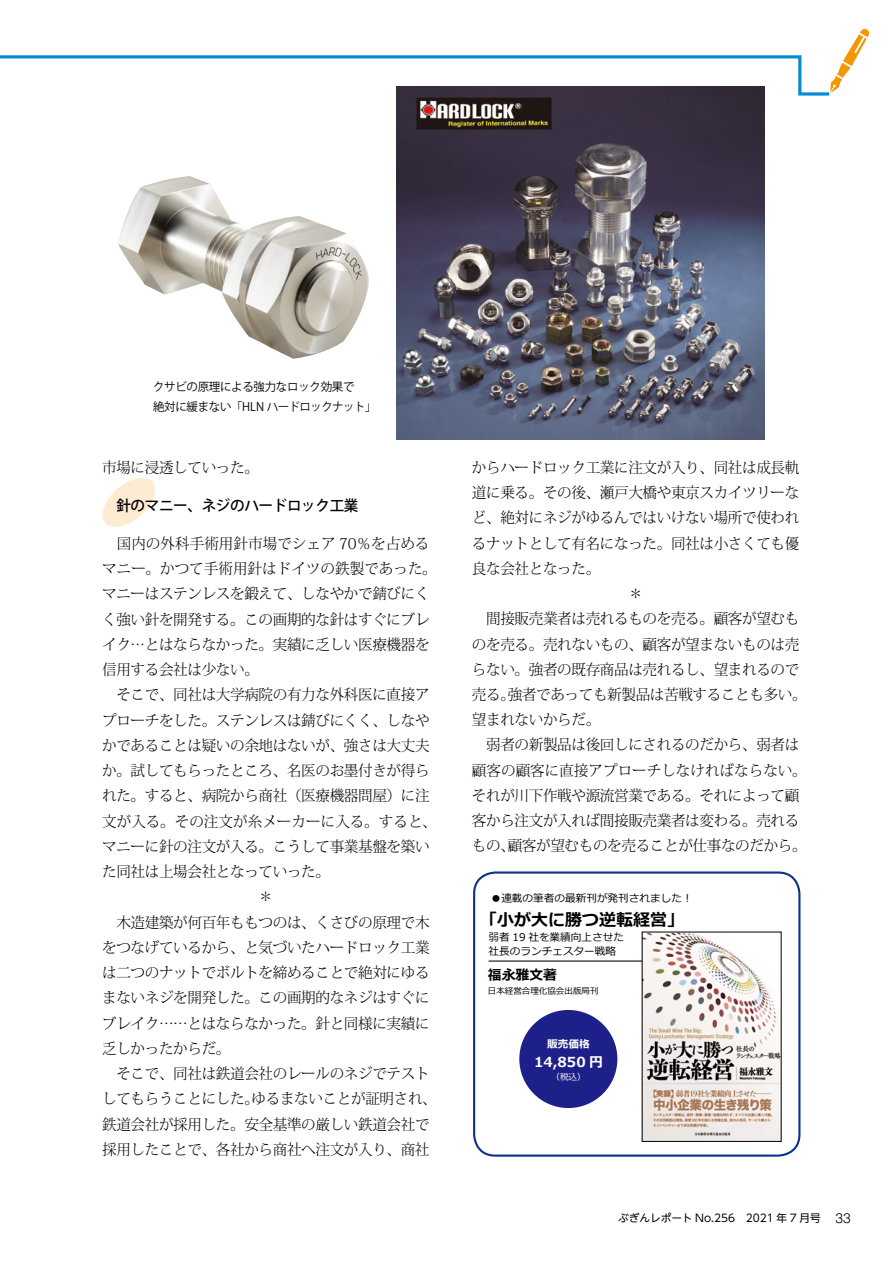
<style>
.page{position:relative;width:893px;height:1263px;background:#fff}
.page>*{position:absolute;margin:0;border:0;box-sizing:border-box;transform-origin:0 0}
.t1{font:700 16.95px "Meiryo";color:#000}
.t2{font:300 14.85px "Koz Min Pr 6 N";letter-spacing:-.025em;color:#000}
.t3{font:300 14.85px "Koz Min Pr 6 N";color:#000}
.t4{font:500 14.85px "Koz Go Pr 6 N";letter-spacing:-.025em;color:#000}
.t5{font:700 13.8px "Meiryo";color:#fff}
.t6{font:700 13.8px "Meiryo";color:#000}
.t7{font:11.7px/20.4px "Koz Go Pr 6 N";letter-spacing:-.025em;color:#000}
.t8{font:10.65px/13.8px "Meiryo";color:#000}
.t9{font:10.65px "UD Shin Go NT Pro";color:#000}
.t10{font:700 10.65px "Meiryo";color:#fff}
.t11{font:8.55px "Meiryo";color:#000}
.t12{font:8.55px "Meiryo";color:#fff}
.s1{font-family:"Helvetica LT Std";font-weight:300;font-size:13.8px}
</style>
<div class="page">
<svg style="left:0;top:29px;width:869px;height:68px"></svg>
<svg style="left:102px;top:478px;width:53px;height:49px"></svg>
<div style="left:473px;top:871px;width:327px;height:286px;border:2px solid #0c3388;border-radius:21px"></div>
<hr style="left:489px;top:960px;width:282px;height:1px;background:#000">
<img style="left:644px;top:934px;width:135px;height:205px">
<div style="left:519px;top:1010px;width:98px;height:98px;background:#1d2088;border-radius:50%"></div>
<img style="left:118px;top:176px;width:251px;height:183px">
<img style="left:396px;top:86px;width:368px;height:353px">
<p class="t7" style="left:153px;top:377px;width:225px">クサビの原理による強力なロック効果で<br>絶対に緩まない「HLN ハードロックナット」</p>
<p class="t2" style="left:102px;top:459px;width:158px">市場に浸透していった。</p>
<p class="t4" style="left:102px;top:497px;width:258px">　針のマニー、ネジのハードロック工業</p>
<p class="t3" style="left:102px;top:535px;width:329px">　国内の外科手術用針市場でシェア 70％を占める</p>
<p class="t3" style="left:102px;top:560px;width:336px">マニー。かつて手術用針はドイツの鉄製であった。</p>
<p class="t2" style="left:102px;top:586px;width:329px">マニーはステンレスを鍛えて、しなやかで錆びにく</p>
<p class="t2" style="left:102px;top:611px;width:329px">く強い針を開発する。この画期的な針はすぐにブレ</p>
<p class="t2" style="left:102px;top:636px;width:329px">イク…とはならなかった。実績に乏しい医療機器を</p>
<p class="t2" style="left:102px;top:661px;width:158px">信用する会社は少ない。</p>
<p class="t2" style="left:102px;top:687px;width:329px">　そこで、同社は大学病院の有力な外科医に直接ア</p>
<p class="t2" style="left:102px;top:712px;width:329px">プローチをした。ステンレスは錆びにくく、しなや</p>
<p class="t2" style="left:102px;top:737px;width:329px">かであることは疑いの余地はないが、強さは大丈夫</p>
<p class="t2" style="left:102px;top:762px;width:329px">か。試してもらったところ、名医のお墨付きが得ら</p>
<p class="t2" style="left:102px;top:787px;width:329px">れた。すると、病院から商社（医療機器問屋）に注</p>
<p class="t3" style="left:102px;top:813px;width:336px">文が入る。その注文が糸メーカーに入る。すると、</p>
<p class="t2" style="left:102px;top:838px;width:329px">マニーに針の注文が入る。こうして事業基盤を築い</p>
<p class="t2" style="left:102px;top:863px;width:229px">た同社は上場会社となっていった。</p>
<p class="t2" style="left:259px;top:888px;width:16px">＊</p>
<p class="t2" style="left:102px;top:914px;width:329px">　木造建築が何百年ももつのは、くさびの原理で木</p>
<p class="t2" style="left:102px;top:939px;width:329px">をつなげているから、と気づいたハードロック工業</p>
<p class="t2" style="left:102px;top:964px;width:329px">は二つのナットでボルトを締めることで絶対にゆる</p>
<p class="t2" style="left:102px;top:989px;width:329px">まないネジを開発した。この画期的なネジはすぐに</p>
<p class="t2" style="left:102px;top:1015px;width:329px">ブレイク……とはならなかった。針と同様に実績に</p>
<p class="t2" style="left:102px;top:1040px;width:130px">乏しかったからだ。</p>
<p class="t2" style="left:102px;top:1065px;width:329px">　そこで、同社は鉄道会社のレールのネジでテスト</p>
<p class="t2" style="left:102px;top:1090px;width:336px">してもらうことにした。ゆるまないことが証明され、</p>
<p class="t2" style="left:102px;top:1116px;width:329px">鉄道会社が採用した。安全基準の厳しい鉄道会社で</p>
<p class="t2" style="left:102px;top:1141px;width:329px">採用したことで、各社から商社へ注文が入り、商社</p>
<p class="t2" style="left:472px;top:459px;width:329px">からハードロック工業に注文が入り、同社は成長軌</p>
<p class="t2" style="left:472px;top:484px;width:329px">道に乗る。その後、瀬戸大橋や東京スカイツリーな</p>
<p class="t2" style="left:472px;top:509px;width:329px">ど、絶対にネジがゆるんではいけない場所で使われ</p>
<p class="t2" style="left:472px;top:535px;width:329px">るナットとして有名になった。同社は小さくても優</p>
<p class="t2" style="left:472px;top:560px;width:130px">良な会社となった。</p>
<p class="t2" style="left:628px;top:585px;width:16px">＊</p>
<p class="t2" style="left:472px;top:610px;width:329px">　間接販売業者は売れるものを売る。顧客が望むも</p>
<p class="t2" style="left:472px;top:636px;width:329px">のを売る。売れないもの、顧客が望まないものは売</p>
<p class="t2" style="left:472px;top:661px;width:329px">らない。強者の既存商品は売れるし、望まれるので</p>
<p class="t2" style="left:472px;top:686px;width:336px">売る。強者であっても新製品は苦戦することも多い。</p>
<p class="t2" style="left:472px;top:711px;width:130px">望まれないからだ。</p>
<p class="t2" style="left:472px;top:737px;width:329px">　弱者の新製品は後回しにされるのだから、弱者は</p>
<p class="t3" style="left:472px;top:762px;width:336px">顧客の顧客に直接アプローチしなければならない。</p>
<p class="t2" style="left:472px;top:787px;width:329px">それが川下作戦や源流営業である。それによって顧</p>
<p class="t2" style="left:472px;top:812px;width:329px">客から注文が入れば間接販売業者は変わる。売れる</p>
<p class="t2" style="left:472px;top:838px;width:336px">もの、顧客が望むものを売ることが仕事なのだから。</p>
<p class="t8" style="left:491px;top:891px;width:203px">●連載の筆者の最新刊が発刊されました！</p>
<p class="t1" style="left:480px;top:907px;width:206px">「小が大に勝つ逆転経営」</p>
<p class="t8" style="left:489px;top:931px;width:137px">弱者 19 社を業績向上させた社長のランチェスター戦略</p>
<p class="t6" style="left:488px;top:965px;width:71px">福永雅文著</p>
<p class="t11" style="left:488px;top:984px;width:112px">日本経営合理化協会出版局刊</p>
<p class="t10" style="left:547px;top:1036px;width:44px">販売価格</p>
<p class="t5" style="left:534px;top:1052px;width:70px">14,850 円</p>
<p class="t12" style="left:551px;top:1071px;width:36px">（税込）</p>
<p class="t9" style="left:618px;top:1210px;width:234px">ぶぎんレポート No.256　2021 年 7 月号 <span class="s1">33</span></p>
</div>
